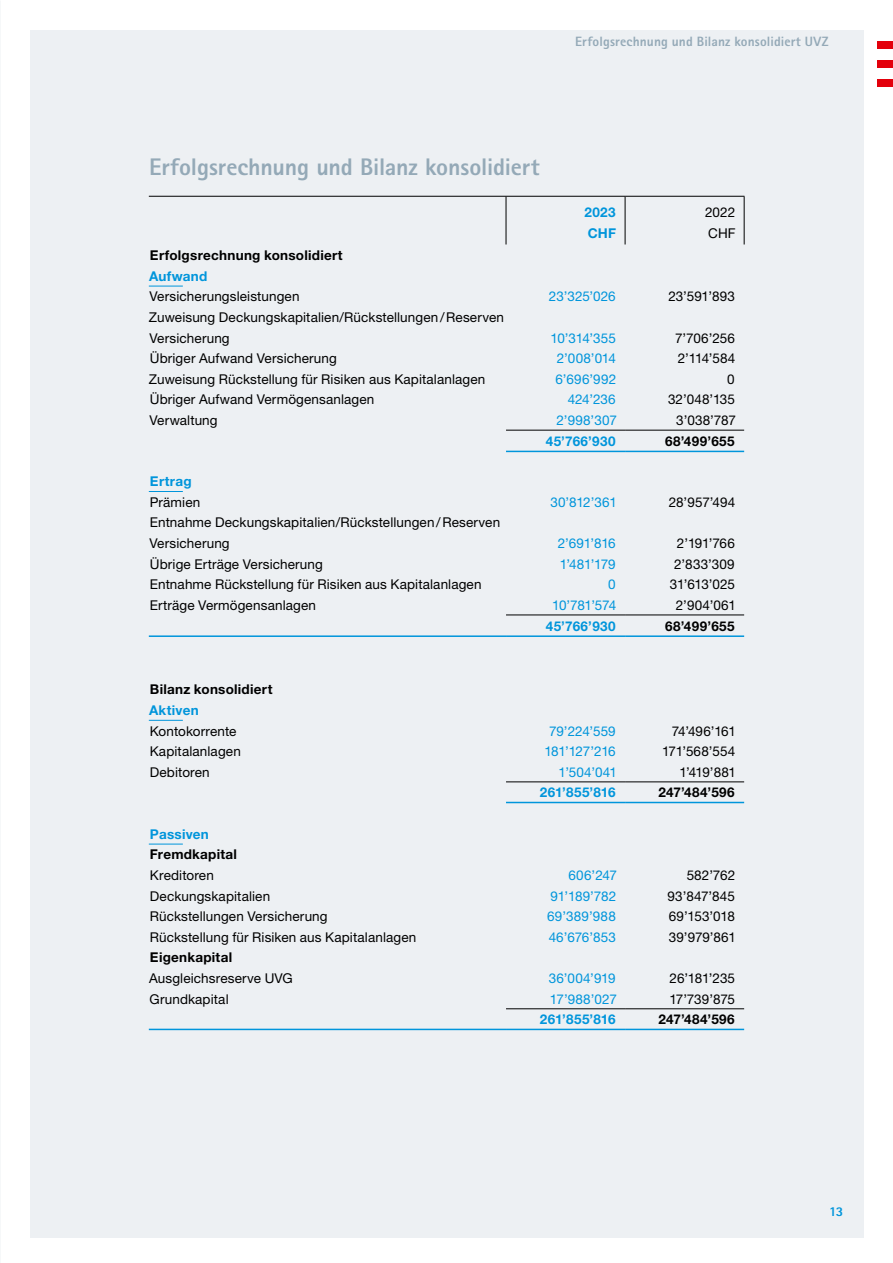
<style>
.page{position:relative;width:893px;height:1263px;background:#fff}
.page>*{position:absolute;margin:0;border:0;box-sizing:border-box;transform-origin:0 0}
.t1{font:800 24px "Rotis Sans Serif Std";letter-spacing:-.005em;color:#94a9b7}
.t2{font:13.5px/20.7px "Helvetica Neue LT Std";letter-spacing:.01em;color:#000}
.t3{font:13.5px "Helvetica Neue LT Std";letter-spacing:-.005em;color:#0095db}
.t4{font:700 13.5px "Helvetica Neue LT Std";letter-spacing:.02em;color:#000}
.t5{font:700 13.5px/20.7px "Helvetica Neue LT Std";letter-spacing:.02em;color:#0095db}
.t6{font:800 13.5px "Rotis Sans Serif Std";letter-spacing:.01em;color:#94a9b7}
.t7{font:13.5px "Helvetica Neue LT Std";letter-spacing:-.035em;color:#0095db}
.t8{font:800 13.5px "Rotis Sans Serif Std";color:#0095db}
</style>
<div class="page">
<div style="left:30px;top:30px;width:833px;height:1207px;background:#edf0f3"></div>
<div style="left:877px;top:42px;width:16px;height:7px;background:#e3000b"></div>
<div style="left:877px;top:60px;width:16px;height:7px;background:#e3000b"></div>
<div style="left:877px;top:79px;width:16px;height:7px;background:#e3000b"></div>
<hr style="left:149px;top:196px;width:357px;height:1px;background:#000">
<hr style="left:506px;top:196px;width:119px;height:1px;background:#000">
<hr style="left:506px;top:197px;width:1px;height:47px;background:#000">
<hr style="left:625px;top:196px;width:119px;height:1px;background:#000">
<hr style="left:625px;top:197px;width:1px;height:47px;background:#000">
<hr style="left:744px;top:197px;width:1px;height:47px;background:#000">
<hr style="left:506px;top:430px;width:119px;height:1px;background:#000">
<hr style="left:625px;top:430px;width:119px;height:1px;background:#000">
<hr style="left:506px;top:615px;width:119px;height:1px;background:#000">
<hr style="left:625px;top:615px;width:119px;height:1px;background:#000">
<hr style="left:506px;top:781px;width:119px;height:1px;background:#000">
<hr style="left:625px;top:781px;width:119px;height:1px;background:#000">
<hr style="left:506px;top:1008px;width:119px;height:1px;background:#000">
<hr style="left:625px;top:1008px;width:119px;height:1px;background:#000">
<hr style="left:506px;top:451px;width:119px;height:1px;background:#0095db">
<hr style="left:625px;top:451px;width:119px;height:1px;background:#0095db">
<hr style="left:506px;top:802px;width:119px;height:1px;background:#0095db">
<hr style="left:625px;top:802px;width:119px;height:1px;background:#0095db">
<hr style="left:149px;top:635px;width:357px;height:2px;background:#0095db">
<hr style="left:506px;top:635px;width:119px;height:2px;background:#0095db">
<hr style="left:625px;top:635px;width:119px;height:2px;background:#0095db">
<hr style="left:149px;top:1029px;width:357px;height:1px;background:#0095db">
<hr style="left:506px;top:1029px;width:119px;height:1px;background:#0095db">
<hr style="left:625px;top:1029px;width:119px;height:1px;background:#0095db">
<hr style="left:149px;top:286px;width:34px;height:1px;background:#0095db">
<hr style="left:149px;top:491px;width:34px;height:1px;background:#0095db">
<hr style="left:149px;top:720px;width:34px;height:1px;background:#0095db">
<hr style="left:149px;top:844px;width:34px;height:1px;background:#0095db">
<p class="t6" style="left:575px;top:33px;width:255px">Erfolgsrechnung und Bilanz konsolidiert UVZ</p>
<h1 class="t1" style="left:149px;top:152px;width:392px">Erfolgsrechnung und Bilanz konsolidiert</h1>
<p class="t5" style="left:584px;top:202px;width:33px">2023<br>CHF</p>
<p class="t2" style="left:705px;top:202px;width:32px">2022<br>CHF</p>
<p class="t4" style="left:150px;top:247px;width:194px">Erfolgsrechnung konsolidiert</p>
<p class="t5" style="left:149px;top:265px;width:60px">Aufwand</p>
<p class="t2" style="left:149px;top:286px;width:152px">Versicherungsleistungen</p>
<p class="t3" style="left:549px;top:288px;width:68px">23’325’026</p>
<p class="t2" style="left:668px;top:286px;width:68px">23’591’893</p>
<p class="t2" style="left:149px;top:307px;width:357px">Zuweisung Deckungskapitalien/Rückstellungen/Reserven<br>Versicherung</p>
<p class="t3" style="left:550px;top:330px;width:67px">10’314’355</p>
<p class="t2" style="left:675px;top:327px;width:61px">7’706’256</p>
<p class="t2" style="left:150px;top:348px;width:189px">Übriger Aufwand Versicherung</p>
<p class="t3" style="left:557px;top:350px;width:61px">2’008’014</p>
<p class="t2" style="left:678px;top:348px;width:59px">2’114’584</p>
<p class="t2" style="left:149px;top:368px;width:338px">Zuweisung Rückstellung für Risiken aus Kapitalanlagen</p>
<p class="t3" style="left:555px;top:371px;width:62px">6’696’992</p>
<p class="t2" style="left:727px;top:368px;width:9px">0</p>
<p class="t2" style="left:150px;top:389px;width:226px">Übriger Aufwand Vermögensanlagen</p>
<p class="t3" style="left:568px;top:392px;width:50px">424’236</p>
<p class="t2" style="left:668px;top:389px;width:69px">32’048’135</p>
<p class="t2" style="left:149px;top:410px;width:70px">Verwaltung</p>
<p class="t3" style="left:556px;top:412px;width:62px">2’998’307</p>
<p class="t2" style="left:676px;top:410px;width:61px">3’038’787</p>
<p class="t5" style="left:546px;top:431px;width:71px">45’766’930</p>
<p class="t4" style="left:665px;top:433px;width:71px">68’499’655</p>
<p class="t5" style="left:150px;top:471px;width:43px">Ertrag</p>
<p class="t2" style="left:150px;top:491px;width:52px">Prämien</p>
<p class="t3" style="left:550px;top:494px;width:68px">30’812’361</p>
<p class="t2" style="left:669px;top:491px;width:68px">28’957’494</p>
<p class="t2" style="left:149px;top:512px;width:352px">Entnahme Deckungskapitalien/Rückstellungen/Reserven<br>Versicherung</p>
<p class="t3" style="left:558px;top:535px;width:60px">2’691’816</p>
<p class="t2" style="left:677px;top:533px;width:59px">2’191’766</p>
<p class="t2" style="left:150px;top:553px;width:175px">Übrige Erträge Versicherung</p>
<p class="t3" style="left:560px;top:556px;width:57px">1’481’179</p>
<p class="t2" style="left:674px;top:553px;width:62px">2’833’309</p>
<p class="t2" style="left:150px;top:574px;width:333px">Entnahme Rückstellung für Risiken aus Kapitalanlagen</p>
<p class="t3" style="left:608px;top:576px;width:9px">0</p>
<p class="t2" style="left:670px;top:574px;width:67px">31’613’025</p>
<p class="t2" style="left:150px;top:594px;width:168px">Erträge Vermögensanlagen</p>
<p class="t3" style="left:552px;top:597px;width:66px">10’781’574</p>
<p class="t2" style="left:676px;top:594px;width:62px">2’904’061</p>
<p class="t5" style="left:546px;top:616px;width:71px">45’766’930</p>
<p class="t4" style="left:665px;top:618px;width:71px">68’499’655</p>
<p class="t4" style="left:150px;top:681px;width:124px">Bilanz konsolidiert</p>
<p class="t5" style="left:149px;top:699px;width:51px">Aktiven</p>
<p class="t2" style="left:150px;top:720px;width:88px">Kontokorrente</p>
<p class="t3" style="left:549px;top:723px;width:68px">79’224’559</p>
<p class="t2" style="left:672px;top:720px;width:66px">74’496’161</p>
<p class="t2" style="left:150px;top:741px;width:93px">Kapitalanlagen</p>
<p class="t7" style="left:544px;top:743px;width:73px">181’127’216</p>
<p class="t2" style="left:662px;top:741px;width:75px">171’568’554</p>
<p class="t2" style="left:150px;top:761px;width:61px">Debitoren</p>
<p class="t3" style="left:559px;top:764px;width:60px">1’504’041</p>
<p class="t2" style="left:679px;top:761px;width:58px">1’419’881</p>
<p class="t5" style="left:540px;top:782px;width:77px">261’855’816</p>
<p class="t4" style="left:658px;top:784px;width:78px">247’484’596</p>
<p class="t5" style="left:150px;top:823px;width:60px">Passiven</p>
<p class="t4" style="left:150px;top:846px;width:89px">Fremdkapital</p>
<p class="t2" style="left:150px;top:864px;width:66px">Kreditoren</p>
<p class="t3" style="left:568px;top:867px;width:50px">606’247</p>
<p class="t2" style="left:687px;top:864px;width:50px">582’762</p>
<p class="t2" style="left:150px;top:885px;width:122px">Deckungskapitalien</p>
<p class="t3" style="left:551px;top:888px;width:67px">91’189’782</p>
<p class="t2" style="left:668px;top:885px;width:69px">93’847’845</p>
<p class="t2" style="left:150px;top:906px;width:179px">Rückstellungen Versicherung</p>
<p class="t3" style="left:547px;top:908px;width:70px">69’389’988</p>
<p class="t2" style="left:669px;top:906px;width:68px">69’153’018</p>
<p class="t2" style="left:150px;top:926px;width:268px">Rückstellung für Risiken aus Kapitalanlagen</p>
<p class="t3" style="left:549px;top:929px;width:69px">46’676’853</p>
<p class="t2" style="left:669px;top:926px;width:69px">39’979’861</p>
<p class="t4" style="left:150px;top:949px;width:84px">Eigenkapital</p>
<p class="t2" style="left:149px;top:968px;width:145px">Ausgleichsreserve UVG</p>
<p class="t3" style="left:549px;top:970px;width:69px">36’004’919</p>
<p class="t2" style="left:670px;top:968px;width:67px">26’181’235</p>
<p class="t2" style="left:150px;top:988px;width:81px">Grundkapital</p>
<p class="t3" style="left:550px;top:991px;width:68px">17’988’027</p>
<p class="t2" style="left:669px;top:988px;width:67px">17’739’875</p>
<p class="t5" style="left:540px;top:1009px;width:77px">261’855’816</p>
<p class="t4" style="left:658px;top:1011px;width:78px">247’484’596</p>
<p class="t8" style="left:829px;top:1202px;width:16px">13</p>
</div>
